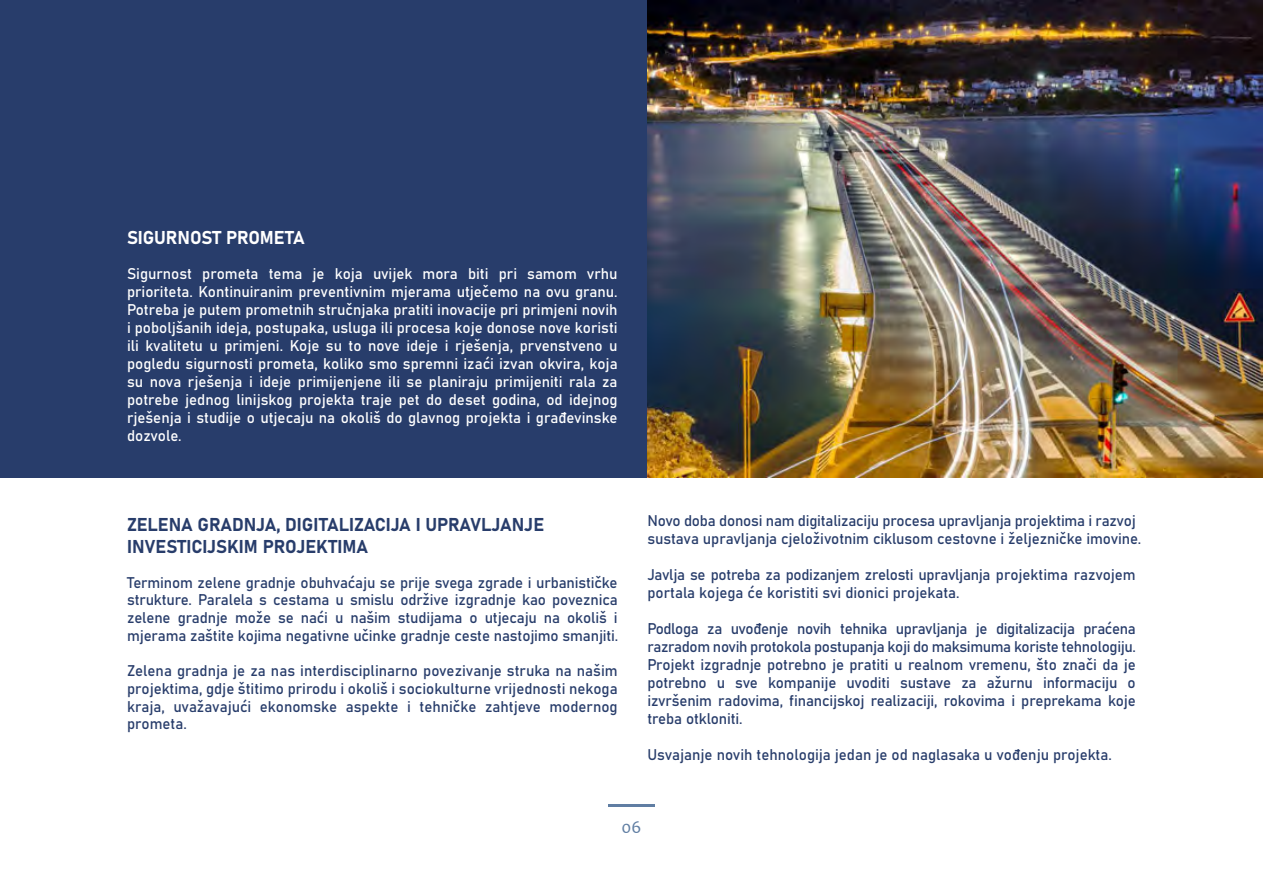
<style>
.page{position:relative;width:1263px;height:893px;background:#fff}
.page>*{position:absolute;margin:0;border:0;box-sizing:border-box;transform-origin:0 0}
.t1{font:18.3px/22.5px "Bahnschrift";color:#283d6b}
.t2{font:18.3px "Bahnschrift";letter-spacing:-.01em;color:#fff}
.t3{font:18px "Candara";color:#607ea3}
.t4{font:15.3px/17.7px "Bahnschrift";letter-spacing:-.01em;color:#283d6b;text-align:justify}
.t5{font:15.3px/18px "Bahnschrift";color:#fff;text-align:justify}
</style>
<div class="page">
<img style="left:647px;top:0;width:616px;height:478px">
<div style="left:0;top:0;width:647px;height:478px;background:#283d6b"></div>
<hr style="left:608px;top:804px;width:47px;height:3px;background:#607ea3">
<p class="t2" style="left:127px;top:224px;width:179px">SIGURNOST PROMETA</p>
<p class="t5" style="left:127px;top:264px;width:492px">Sigurnost prometa tema je koja uvijek mora biti pri samom vrhu prioriteta. Kontinuiranim preventivnim mjerama utječemo na ovu granu.<br>Potreba je putem prometnih stručnjaka pratiti inovacije pri primjeni novih i poboljšanih ideja, postupaka, usluga ili procesa koje donose nove koristi ili kvalitetu u primjeni. Koje su to nove ideje i rješenja, prvenstveno u pogledu sigurnosti prometa, koliko smo spremni izaći izvan okvira, koja su nova rješenja i ideje primijenjene ili se planiraju primijeniti rala za potrebe jednog linijskog projekta traje pet do deset godina, od idejnog rješenja i studije o utjecaju na okoliš do glavnog projekta i građevinske dozvole.</p>
<p class="t1" style="left:127px;top:512px;width:419px">ZELENA GRADNJA, DIGITALIZACIJA I UPRAVLJANJE<br>INVESTICIJSKIM PROJEKTIMA</p>
<p class="t4" style="left:127px;top:572px;width:493px">Terminom zelene gradnje obuhvaćaju se prije svega zgrade i urbanističke strukture. Paralela s cestama u smislu održive izgradnje kao poveznica zelene gradnje može se naći u našim studijama o utjecaju na okoliš i mjerama zaštite kojima negativne učinke gradnje ceste nastojimo smanjiti.</p>
<p class="t4" style="left:127px;top:661px;width:492px">Zelena gradnja je za nas interdisciplinarno povezivanje struka na našim projektima, gdje štitimo prirodu i okoliš i sociokulturne vrijednosti nekoga kraja, uvažavajući ekonomske aspekte i tehničke zahtjeve modernog prometa.</p>
<p class="t4" style="left:647px;top:511px;width:495px">Novo doba donosi nam digitalizaciju procesa upravljanja projektima i razvoj sustava upravljanja cjeloživotnim ciklusom cestovne i željezničke imovine.</p>
<p class="t4" style="left:647px;top:565px;width:490px">Javlja se potreba za podizanjem zrelosti upravljanja projektima razvojem portala kojega će koristiti svi dionici projekata.</p>
<p class="t4" style="left:647px;top:619px;width:490px">Podloga za uvođenje novih tehnika upravljanja je digitalizacija praćena razradom novih protokola postupanja koji do maksimuma koriste tehnologiju.<br>Projekt izgradnje potrebno je pratiti u realnom vremenu, što znači da je potrebno u sve kompanije uvoditi sustave za ažurnu informaciju o izvršenim radovima, financijskoj realizaciji, rokovima i preprekama koje treba otkloniti.</p>
<p class="t4" style="left:647px;top:745px;width:466px">Usvajanje novih tehnologija jedan je od naglasaka u vođenju projekta.</p>
<p class="t3" style="left:622px;top:816px;width:21px">06</p>
</div>
